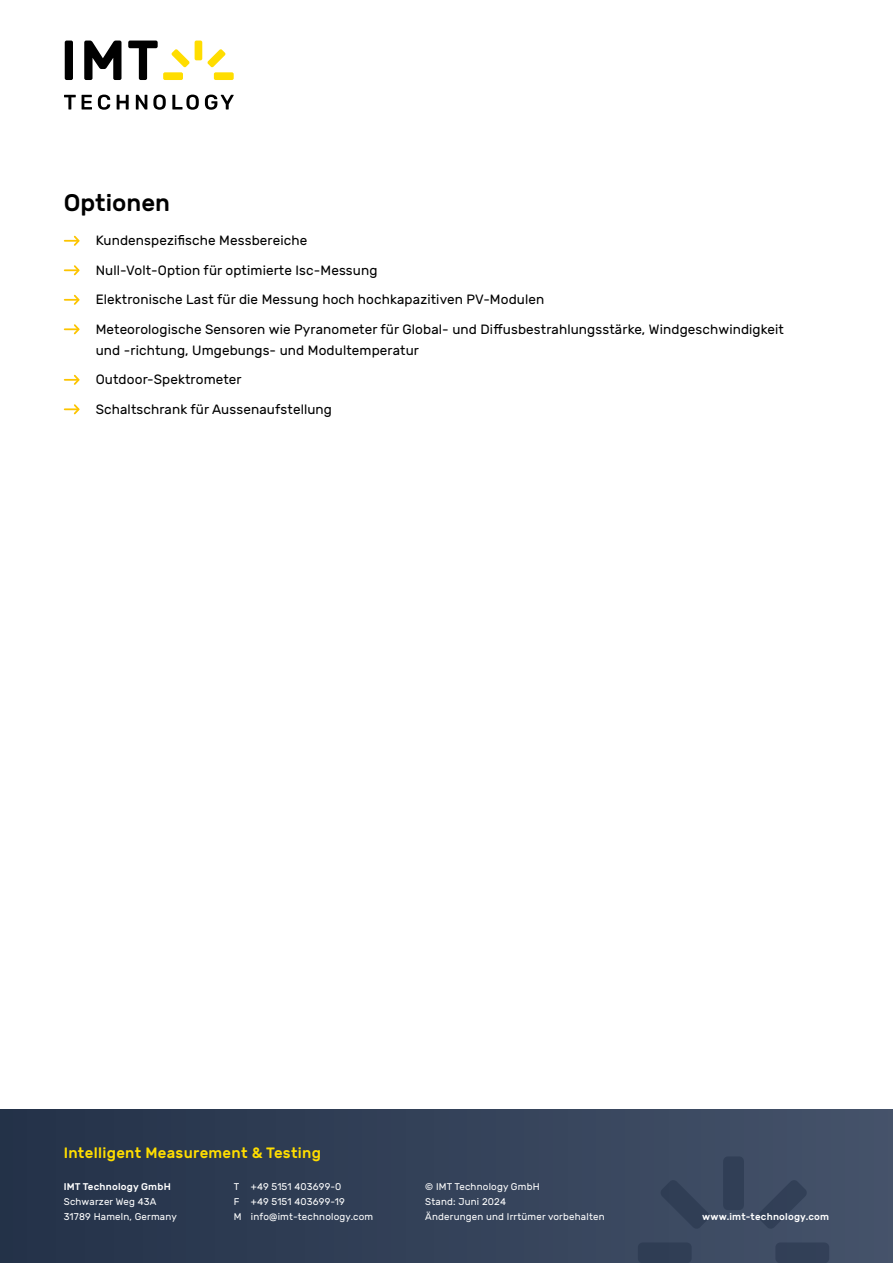
<style>
.page{position:relative;width:893px;height:1263px;background:#fff}
.page>*{position:absolute;margin:0;border:0;box-sizing:border-box;transform-origin:0 0}
.HL2-16pt{font:500 24px "Rubik";color:#000}
.t1{font:500 15px "Rubik";letter-spacing:.02em;color:#fd0}
.Aufzählung-Pfeil{font:13.5px/21px "Rubik";letter-spacing:.01em;color:#000}
.t2{font:9.75px/15px "Rubik";letter-spacing:.02em;color:#fff}
.t3{font:500 9.75px "Rubik";letter-spacing:.02em;color:#fff}
</style>
<div class="page">
<svg style="left:65px;top:235px;width:15px;height:11px"></svg>
<svg style="left:65px;top:265px;width:15px;height:11px"></svg>
<svg style="left:65px;top:294px;width:15px;height:11px"></svg>
<svg style="left:65px;top:324px;width:15px;height:11px"></svg>
<svg style="left:65px;top:374px;width:15px;height:11px"></svg>
<svg style="left:65px;top:404px;width:15px;height:11px"></svg>
<div style="left:65px;top:41px;width:8px;height:39px;background:#000;border-radius:2px"></div>
<svg style="left:64px;top:95px;width:12px;height:14px"></svg>
<svg style="left:82px;top:95px;width:10px;height:14px"></svg>
<svg style="left:98px;top:95px;width:12px;height:15px"></svg>
<svg style="left:117px;top:95px;width:12px;height:14px"></svg>
<svg style="left:136px;top:95px;width:11px;height:14px"></svg>
<svg style="left:153px;top:95px;width:13px;height:15px"></svg>
<svg style="left:172px;top:95px;width:27px;height:15px"></svg>
<svg style="left:205px;top:95px;width:29px;height:15px"></svg>
<svg style="left:84px;top:41px;width:37px;height:39px"></svg>
<svg style="left:128px;top:41px;width:30px;height:39px"></svg>
<div style="left:163px;top:72px;width:20px;height:8px;background:#fd0;border-radius:2px"></div>
<div style="left:214px;top:72px;width:20px;height:8px;background:#fd0;border-radius:2px"></div>
<div style="left:195px;top:41px;width:7px;height:19px;background:#fd0;border-radius:2px"></div>
<svg style="left:171px;top:49px;width:19px;height:18px"></svg>
<svg style="left:207px;top:49px;width:19px;height:18px"></svg>
<div style="left:0;top:1110px;width:893px;height:153px;background:linear-gradient(to right,#233148,#45536a)"></div>
<div style="left:638px;top:1242px;width:54px;height:21px;background:#2f3d54;border-radius:5px"></div>
<div style="left:775px;top:1242px;width:54px;height:21px;background:#324057;border-radius:5px"></div>
<div style="left:723px;top:1156px;width:21px;height:54px;background:#313f56;border-radius:5px"></div>
<svg style="left:660px;top:1179px;width:50px;height:50px;background:#37455c"></svg>
<svg style="left:757px;top:1179px;width:50px;height:50px;background:#3a475f"></svg>
<p class="HL2-16pt" style="left:64px;top:189px;width:108px">Optionen</p>
<p class="Aufzählung-Pfeil" style="left:96px;top:230px;width:213px">Kundenspezifische Messbereiche</p>
<p class="Aufzählung-Pfeil" style="left:96px;top:260px;width:283px">Null-Volt-Option für optimierte Isc-Messung</p>
<p class="Aufzählung-Pfeil" style="left:96px;top:289px;width:450px">Elektronische Last für die Messung hoch hochkapazitiven PV-Modulen</p>
<p class="Aufzählung-Pfeil" style="left:96px;top:319px;width:690px">Meteorologische Sensoren wie Pyranometer für Global- und Diffusbestrahlungsstärke, Windgeschwindigkeit und -richtung, Umgebungs- und Modultemperatur</p>
<p class="Aufzählung-Pfeil" style="left:96px;top:369px;width:148px">Outdoor-Spektrometer</p>
<p class="Aufzählung-Pfeil" style="left:96px;top:399px;width:238px">Schaltschrank für Aussenaufstellung</p>
<p class="t1" style="left:64px;top:1144px;width:259px">Intelligent Measurement &amp; Testing</p>
<p class="t3" style="left:64px;top:1181px;width:108px">IMT Technology GmbH</p>
<p class="t2" style="left:64px;top:1195px;width:115px">Schwarzer Weg 43A<br>31789 Hameln, Germany</p>
<p class="t2" style="left:234px;top:1180px;width:141px">T +49 5151 403699-0<br>F +49 5151 403699-19<br>M info@imt-technology.com</p>
<p class="t2" style="left:425px;top:1180px;width:181px">© IMT Technology GmbH<br>Stand: Juni 2024<br>Änderungen und Irrtümer vorbehalten</p>
<p class="t3" style="left:702px;top:1211px;width:128px">www.imt-technology.com</p>
</div>
